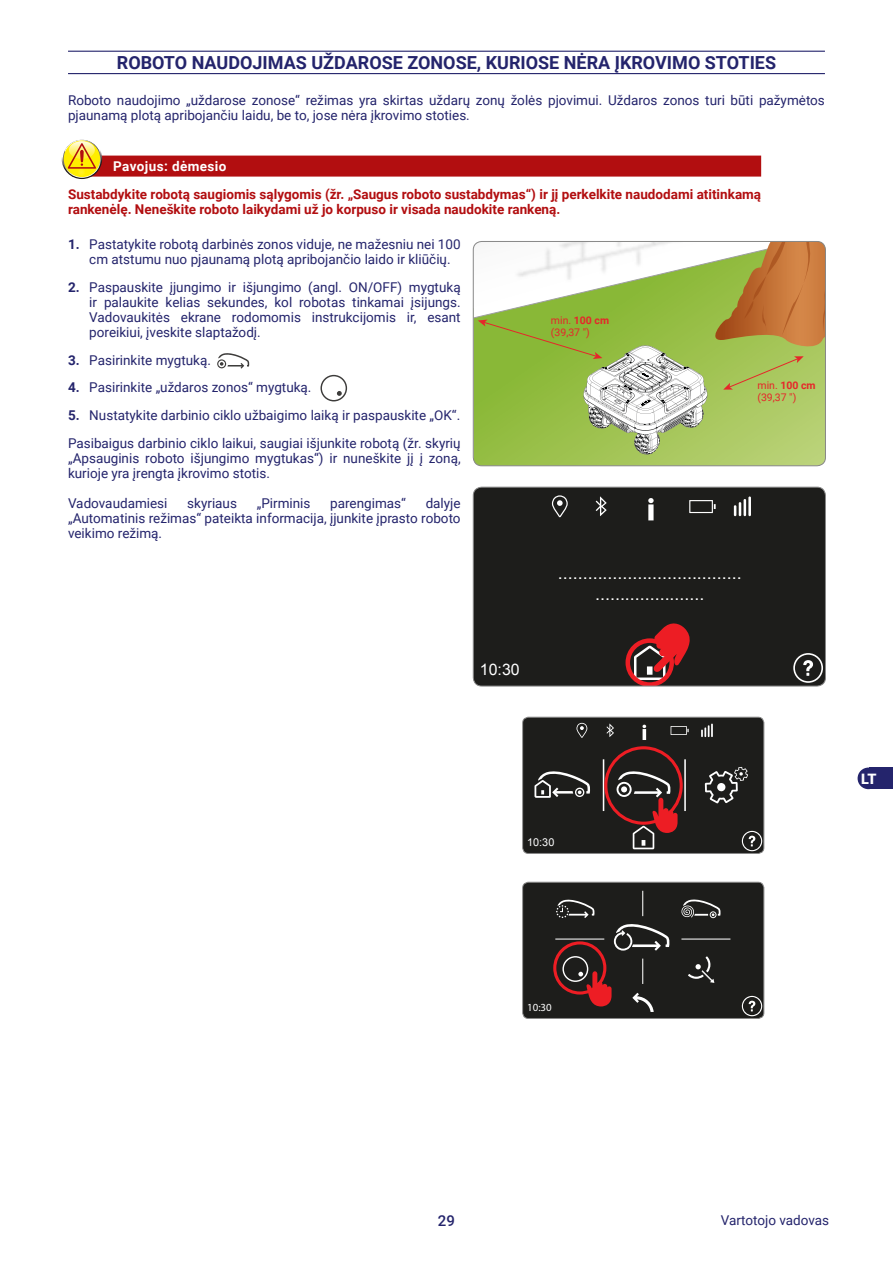
<style>
.page{position:relative;width:893px;height:1263px;background:#fff}
.page>*{position:absolute;margin:0;border:0;box-sizing:border-box;transform-origin:0 0}
.t1{font:700 18px "Roboto";color:#24246c}
.t2{font:17.85px/21.5px "Arial";color:#fff;text-align:center}
.t3{font:15.9px "Arial";color:#fff}
.t4{font:500 15px "Roboto";color:#24246c}
.t5{font:900 14.4px "Roboto";color:#fff}
.t6{font:13.5px/15px "Roboto";color:#24246c}
.t7{font:700 13.5px/15px "Roboto";color:#b20e10}
.t8{font:700 13.5px "Roboto";letter-spacing:.03em;color:#fff}
.t9{font:10.8px "Arial";color:#fff}
.t10{font:10.8px "Myriad Pro";color:#fff}
.t11{font:10.5px/12.6px "Roboto";color:#e6262a}
.s1{font-weight:700}
</style>
<div class="page">
<div style="left:868px;top:767px;width:25px;height:22px;background:#24246c"></div>
<div style="left:858px;top:767px;width:21px;height:22px;background:#24246c;border-radius:50%"></div>
<hr style="left:68px;top:51px;width:757px;height:1px;background:#24246c">
<hr style="left:68px;top:73px;width:757px;height:1px;background:#24246c">
<div style="left:72px;top:156px;width:689px;height:21px;background:#b20e10"></div>
<svg style="left:62px;top:139px;width:40px;height:40px"></svg>
<svg style="left:63px;top:140px;width:38px;height:38px"></svg>
<svg style="left:64px;top:141px;width:36px;height:36px"></svg>
<svg style="left:65px;top:140px;width:34px;height:29px"></svg>
<svg style="left:217px;top:353px;width:33px;height:16px"></svg>
<svg style="left:320px;top:375px;width:27px;height:26px"></svg>
<svg style="left:474px;top:454px;width:351px;height:12px"></svg>
<svg style="left:474px;top:241px;width:351px;height:213px"></svg>
<div style="left:473px;top:241px;width:353px;height:225px;border:1px solid #878787;border-radius:9px"></div>
<div style="left:473px;top:487px;width:352px;height:199px;background:#1d1d1b"></div>
<svg style="left:689px;top:500px;width:27px;height:13px"></svg>
<svg style="left:552px;top:495px;width:16px;height:22px"></svg>
<svg style="left:596px;top:496px;width:11px;height:20px"></svg>
<svg style="left:793px;top:653px;width:30px;height:30px"></svg>
<svg style="left:648px;top:498px;width:6px;height:22px"></svg>
<hr style="left:748px;top:496px;width:3px;height:20px;background:#fff">
<svg style="left:734px;top:499px;width:12px;height:17px"></svg>
<div style="left:625px;top:638px;width:49px;height:48px;border:4px solid #ed1d24;border-radius:50%"></div>
<svg style="left:634px;top:620px;width:56px;height:60px"></svg>
<div style="left:473px;top:487px;width:353px;height:199px;border:1px solid #878787;border-radius:9px"></div>
<svg style="left:523px;top:717px;width:241px;height:136px"></svg>
<div style="left:522px;top:717px;width:242px;height:137px;border:1px solid #878787;border-radius:6px"></div>
<svg style="left:523px;top:882px;width:241px;height:136px"></svg>
<div style="left:522px;top:882px;width:242px;height:137px;border:1px solid #878787;border-radius:6px"></div>
<h1 class="t1" style="left:117px;top:50px;width:661px">ROBOTO NAUDOJIMAS UŽDAROSE ZONOSE, KURIOSE NĖRA ĮKROVIMO STOTIES</h1>
<p class="t6" style="left:68px;top:92px;width:758px">Roboto naudojimo „uždarose zonose“ režimas yra skirtas uždarų zonų žolės pjovimui. Uždaros zonos turi būti pažymėtos pjaunamą plotą apribojančiu laidu, be to, jose nėra įkrovimo stoties.</p>
<p class="t8" style="left:113px;top:157px;width:115px">Pavojus: dėmesio</p>
<p class="t7" style="left:68px;top:186px;width:695px">Sustabdykite robotą saugiomis sąlygomis (žr. „Saugus roboto sustabdymas“) ir jį perkelkite naudodami atitinkamą rankenėlę. Neneškite roboto laikydami už jo korpuso ir visada naudokite rankeną.</p>
<p class="t6" style="left:89px;top:236px;width:373px;text-indent:-21px"><span class="s1">1.</span> Pastatykite robotą darbinės zonos viduje, ne mažesniu nei 100 cm atstumu nuo pjaunamą plotą apribojančio laido ir kliūčių.</p>
<p class="t6" style="left:89px;top:279px;width:373px;text-align:justify;text-indent:-21px"><span class="s1">2.</span> Paspauskite įjungimo ir išjungimo (angl. ON/OFF) mygtuką ir palaukite kelias sekundes, kol robotas tinkamai įsijungs.<br>Vadovaukitės ekrane rodomomis instrukcijomis ir, esant poreikiui, įveskite slaptažodį.</p>
<p class="t6" style="left:68px;top:352px;width:144px"><span class="s1">3.</span> Pasirinkite mygtuką.</p>
<p class="t6" style="left:68px;top:380px;width:245px"><span class="s1">4.</span> Pasirinkite „uždaros zonos“ mygtuką.</p>
<p class="t6" style="left:68px;top:401px;width:394px;line-height:27.8px"><span class="s1">5.</span> Nustatykite darbinio ciklo užbaigimo laiką ir paspauskite „OK“.<br>Pasibaigus darbinio ciklo laikui, saugiai išjunkite robotą (žr. skyrių</p>
<p class="t6" style="left:68px;top:450px;width:394px">„Apsauginis roboto išjungimo mygtukas“) ir nuneškite jį į zoną, kurioje yra įrengta įkrovimo stotis.</p>
<p class="t6" style="left:68px;top:495px;width:101px">Vadovaudamiesi</p>
<p class="t6" style="left:187px;top:495px;width:51px">skyriaus</p>
<p class="t6" style="left:257px;top:495px;width:55px">„Pirminis</p>
<p class="t6" style="left:330px;top:495px;width:77px">parengimas“</p>
<p class="t11" style="left:551px;top:313px;width:60px">min. <span class="s1">100 cm </span>(39,37 ")</p>
<p class="t11" style="left:757px;top:378px;width:60px">min. <span class="s1">100 cm </span>(39,37 ")</p>
<p class="t6" style="left:68px;top:495px;width:394px;text-align:justify;text-indent:358px">dalyje „Automatinis režimas“ pateikta informacija, įjunkite įprasto roboto veikimo režimą.</p>
<p class="t3" style="left:480px;top:659px;width:41px">10:30</p>
<h2 class="t2" style="left:558px;top:562px;width:185px">..................................... ......................</h2>
<p class="t9" style="left:527px;top:835px;width:29px">10:30</p>
<p class="t5" style="left:861px;top:769px;width:17px">LT</p>
<p class="t10" style="left:527px;top:1000px;width:26px">10:30</p>
<p class="t4" style="left:438px;top:1210px;width:19px">29</p>
<p class="t6" style="left:721px;top:1212px;width:110px">Vartotojo vadovas</p>
</div>
